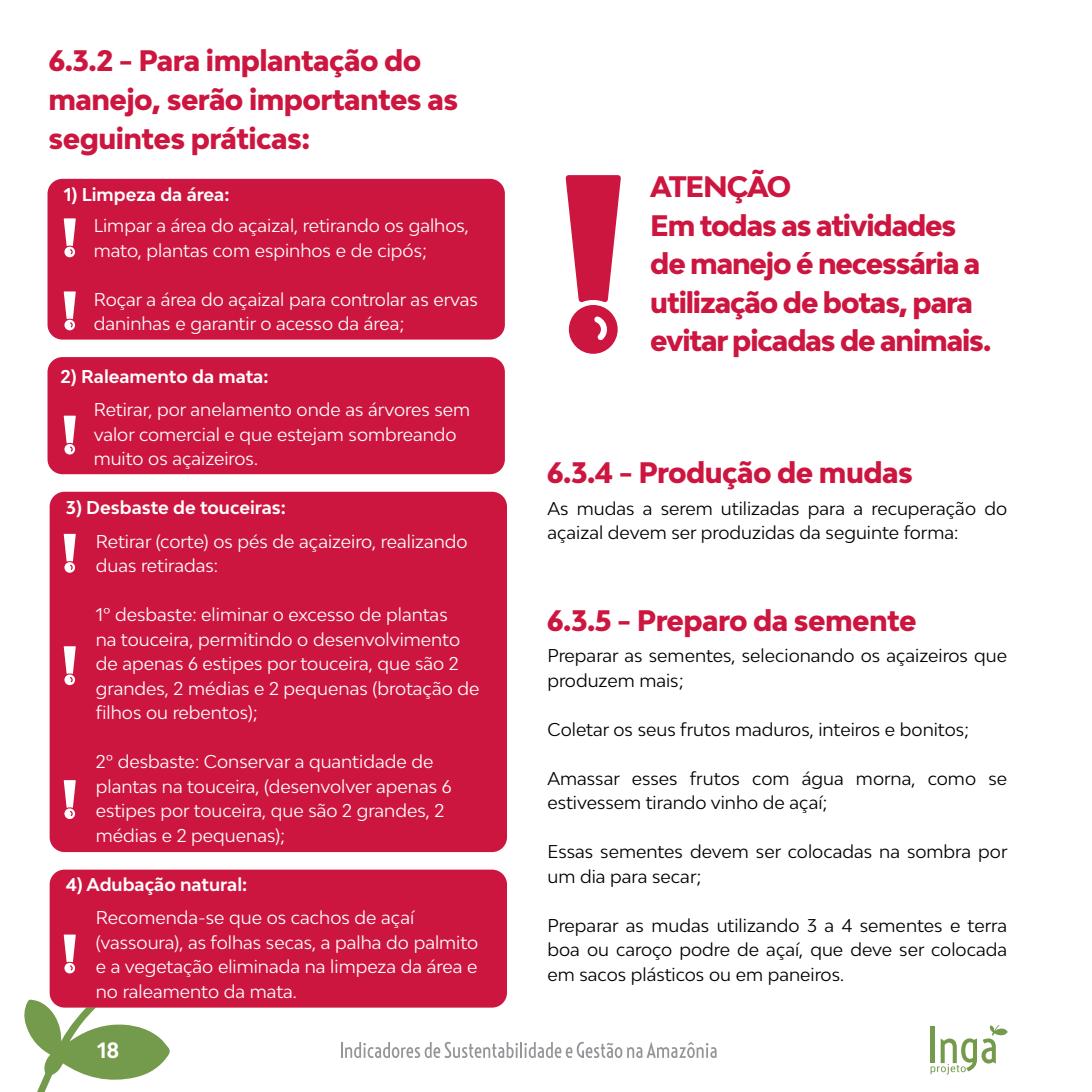
<style>
.page{position:relative;width:1092px;height:1092px;background:#fff}
.page>*{position:absolute;margin:0;border:0;box-sizing:border-box;transform-origin:0 0}
.t1{font:800 28px/38.5px "Bw Modelica";letter-spacing:-.02em;color:#cd163f}
.t2{font:800 28px/38.5px "Bw Modelica";letter-spacing:-.04em;color:#cd163f}
.t3{font:700 21px "Bw Modelica";color:#fff}
.t4{font:17.5px/24.5px "Bw Modelica";color:#fff}
.t5{font:17.5px/24.5px "Bw Modelica";color:#000}
.t6{font:700 17.5px "Bw Modelica";color:#fff}
</style>
<div class="page">
<svg style="left:24px;top:999px;width:146px;height:92px"></svg>
<svg style="left:930px;top:1025px;width:77px;height:49px"></svg>
<svg style="left:341px;top:1041px;width:375px;height:17px"></svg>
<div style="left:50px;top:491px;width:457px;height:361px;background:#cd163f;border-radius:15px"></div>
<div style="left:50px;top:869px;width:457px;height:138px;background:#cd163f;border-radius:15px"></div>
<div style="left:47px;top:357px;width:458px;height:117px;background:#cd163f;border-radius:15px"></div>
<div style="left:47px;top:179px;width:458px;height:160px;background:#cd163f;border-radius:15px"></div>
<svg style="left:565px;top:175px;width:56px;height:179px"></svg>
<svg style="left:64px;top:218px;width:12px;height:39px"></svg>
<svg style="left:64px;top:291px;width:12px;height:39px"></svg>
<svg style="left:64px;top:415px;width:12px;height:39px"></svg>
<svg style="left:64px;top:534px;width:12px;height:38px"></svg>
<svg style="left:64px;top:646px;width:12px;height:39px"></svg>
<svg style="left:64px;top:780px;width:12px;height:39px"></svg>
<svg style="left:64px;top:934px;width:12px;height:39px"></svg>
<h1 class="t1" style="left:48px;top:41px;width:411px">6.3.2 - Para implantação do manejo, serão importantes as seguintes práticas:</h1>
<p class="t6" style="left:64px;top:183px;width:167px">1) Limpeza da área:</p>
<p class="t4" style="left:94px;top:213px;width:377px">Limpar a área do açaizal, retirando os galhos, mato, plantas com espinhos e de cipós;</p>
<p class="t4" style="left:94px;top:287px;width:386px">Roçar a área do açaizal para controlar as ervas daninhas e garantir o acesso da área;</p>
<p class="t6" style="left:61px;top:365px;width:209px">2) Raleamento da mata:</p>
<p class="t4" style="left:94px;top:397px;width:378px">Retirar, por anelamento onde as árvores sem valor comercial e que estejam sombreando muito os açaizeiros.</p>
<p class="t6" style="left:66px;top:496px;width:222px">3) Desbaste de touceiras:</p>
<p class="t4" style="left:96px;top:528px;width:373px">Retirar (corte) os pés de açaizeiro, realizando duas retiradas:</p>
<p class="t4" style="left:96px;top:602px;width:385px">1º desbaste: eliminar o excesso de plantas<br>na touceira, permitindo o desenvolvimento de apenas 6 estipes por touceira, que são 2 grandes, 2 médias e 2 pequenas (brotação de filhos ou rebentos);</p>
<p class="t4" style="left:96px;top:749px;width:357px">2º desbaste: Conservar a quantidade de plantas na touceira, (desenvolver apenas 6 estipes por touceira, que são 2 grandes, 2 médias e 2 pequenas);</p>
<p class="t6" style="left:66px;top:873px;width:183px">4) Adubação natural:</p>
<p class="t4" style="left:96px;top:904px;width:384px">Recomenda-se que os cachos de açaí (vassoura), as folhas secas, a palha do palmito e a vegetação eliminada na limpeza da área e no raleamento da mata.</p>
<p class="t3" style="left:97px;top:1036px;width:24px">18</p>
<h1 class="t2" style="left:650px;top:167px;width:342px">ATENÇÃO<br>Em todas as atividades de manejo é necessária a utilização de botas, para evitar picadas de animais.</h1>
<h1 class="t1" style="left:547px;top:453px;width:367px">6.3.4 - Produção de mudas</h1>
<p class="t5" style="left:547px;top:495px;width:461px">As mudas a serem utilizadas para a recuperação do açaizal devem ser produzidas da seguinte forma:</p>
<h1 class="t1" style="left:547px;top:600px;width:371px">6.3.5 - Preparo da semente</h1>
<p class="t5" style="left:547px;top:643px;width:461px">Preparar as sementes, selecionando os açaizeiros que produzem mais;</p>
<p class="t5" style="left:547px;top:716px;width:423px">Coletar os seus frutos maduros, inteiros e bonitos;</p>
<p class="t5" style="left:547px;top:765px;width:461px">Amassar esses frutos com água morna, como se estivessem tirando vinho de açaí;</p>
<p class="t5" style="left:547px;top:839px;width:461px">Essas sementes devem ser colocadas na sombra por um dia para secar;</p>
<p class="t5" style="left:547px;top:912px;width:461px;text-align:justify">Preparar as mudas utilizando 3 a 4 sementes e terra boa ou caroço podre de açaí, que deve ser colocada em sacos plásticos ou em paneiros.</p>
</div>
